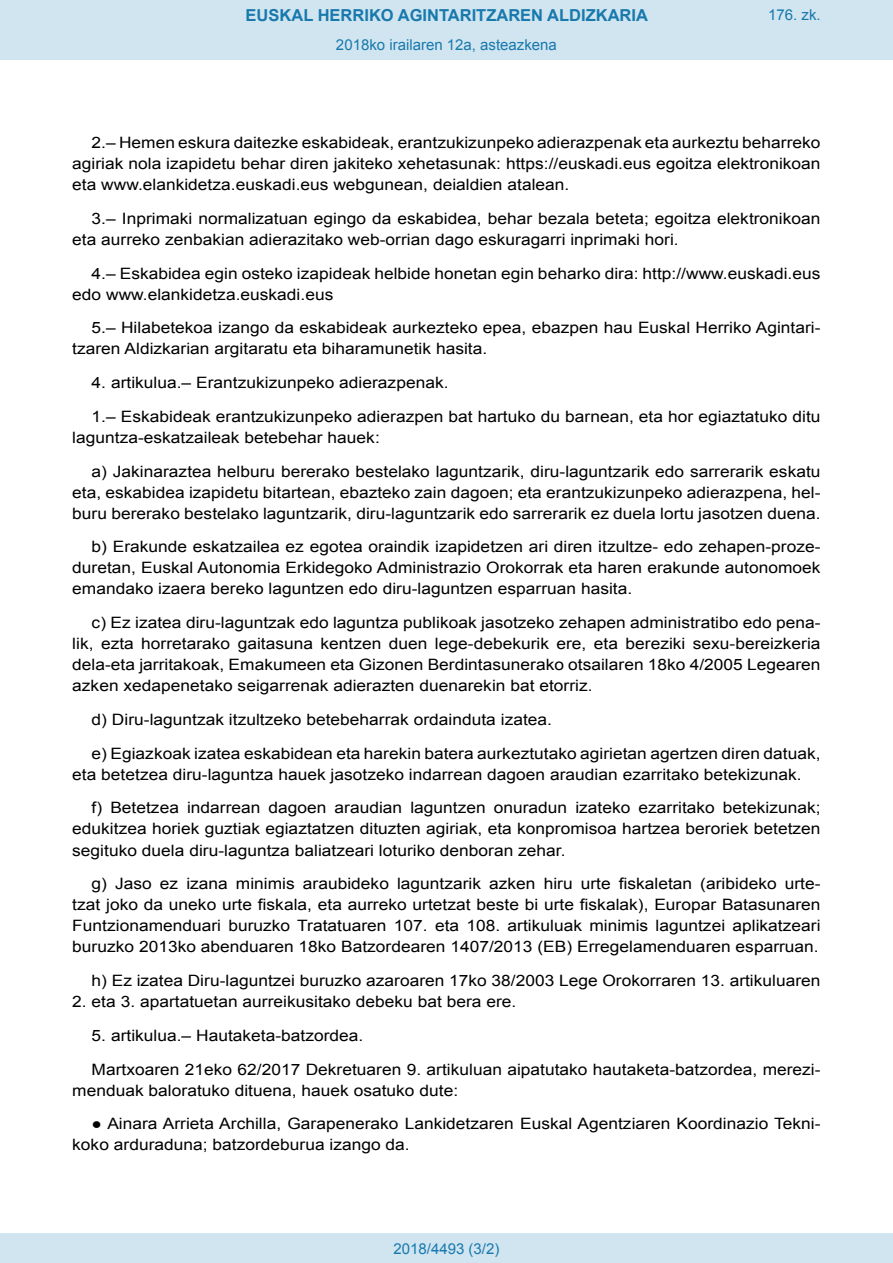
<style>
.page{position:relative;width:893px;height:1263px;background:#fff}
.page>*{position:absolute;margin:0;border:0;box-sizing:border-box;transform-origin:0 0}
.t1{font:700 16.5px "Arial";color:#1879ad}
.BOPVDetalle{font:15.6px/21px "Arial";color:#000;scale:1.11 1}
.Paginacion_Centro{font:15px "Arial";color:#1879ad}
</style>
<div class="page">
<div style="left:0;top:0;width:893px;height:60px;background:#d0e5f0"></div>
<div style="left:0;top:1233px;width:893px;height:30px;background:#d0e5f0"></div>
<p class="t1" style="left:246px;top:4px;width:404px">EUSKAL HERRIKO AGINTARITZAREN ALDIZKARIA</p>
<p class="Paginacion_Centro" style="left:336px;top:35px;width:222px">2018ko irailaren 12a, asteazkena</p>
<p class="Paginacion_Centro" style="left:768px;top:5px;width:54px">176. zk.</p>
<p class="BOPVDetalle" style="left:72px;top:132px;width:676px;text-align:justify;text-indent:19px">2.– Hemen eskura daitezke eskabideak, erantzukizunpeko adierazpenak eta aurkeztu beharreko agiriak nola izapidetu behar diren jakiteko xehetasunak: https://euskadi.eus egoitza elektronikoan eta www.elankidetza.euskadi.eus webgunean, deialdien atalean.</p>
<p class="BOPVDetalle" style="left:72px;top:208px;width:676px;text-indent:19px">3.– Inprimaki normalizatuan egingo da eskabidea, behar bezala beteta; egoitza elektronikoan eta aurreko zenbakian adierazitako web-orrian dago eskuragarri inprimaki hori.</p>
<p class="BOPVDetalle" style="left:72px;top:263px;width:676px;text-indent:19px">4.– Eskabidea egin osteko izapideak helbide honetan egin beharko dira: http://www.euskadi.eus edo www.elankidetza.euskadi.eus</p>
<p class="BOPVDetalle" style="left:72px;top:318px;width:676px;text-indent:19px">5.– Hilabetekoa izango da eskabideak aurkezteko epea, ebazpen hau Euskal Herriko Agintari&shy;tzaren Aldizkarian argitaratu eta biharamunetik hasita.</p>
<p class="BOPVDetalle" style="left:92px;top:372px;width:323px">4. artikulua.– Erantzukizunpeko adierazpenak.</p>
<p class="BOPVDetalle" style="left:72px;top:406px;width:676px;text-indent:19px">1.– Eskabideak erantzukizunpeko adierazpen bat hartuko du barnean, eta hor egiaztatuko ditu laguntza-eskatzaileak betebehar hauek:</p>
<p class="BOPVDetalle" style="left:72px;top:461px;width:676px;text-align:justify;text-indent:19px">a) Jakinaraztea helburu bererako bestelako laguntzarik, diru-laguntzarik edo sarrerarik eskatu eta, eskabidea izapidetu bitartean, ebazteko zain dagoen; eta erantzukizunpeko adierazpena, hel&shy;buru bererako bestelako laguntzarik, diru-laguntzarik edo sarrerarik ez duela lortu jasotzen duena.</p>
<p class="BOPVDetalle" style="left:72px;top:537px;width:676px;text-align:justify;text-indent:19px">b) Erakunde eskatzailea ez egotea oraindik izapidetzen ari diren itzultze- edo zehapen-proze&shy;duretan, Euskal Autonomia Erkidegoko Administrazio Orokorrak eta haren erakunde autonomoek emandako izaera bereko laguntzen edo diru-laguntzen esparruan hasita.</p>
<p class="BOPVDetalle" style="left:72px;top:612px;width:676px;text-align:justify;text-indent:19px">c) Ez izatea diru-laguntzak edo laguntza publikoak jasotzeko zehapen administratibo edo pena&shy;lik, ezta horretarako gaitasuna kentzen duen lege-debekurik ere, eta bereziki sexu-bereizkeria dela-eta jarritakoak, Emakumeen eta Gizonen Berdintasunerako otsailaren 18ko 4/2005 Legearen azken xedapenetako seigarrenak adierazten duenarekin bat etorriz.</p>
<p class="BOPVDetalle" style="left:92px;top:709px;width:416px">d) Diru-laguntzak itzultzeko betebeharrak ordainduta izatea.</p>
<p class="BOPVDetalle" style="left:72px;top:743px;width:676px;text-indent:19px">e) Egiazkoak izatea eskabidean eta harekin batera aurkeztutako agirietan agertzen diren datuak, eta betetzea diru-laguntza hauek jasotzeko indarrean dagoen araudian ezarritako betekizunak.</p>
<p class="BOPVDetalle" style="left:72px;top:798px;width:676px;text-align:justify;text-indent:19px">f) Betetzea indarrean dagoen araudian laguntzen onuradun izateko ezarritako betekizunak; edukitzea horiek guztiak egiaztatzen dituzten agiriak, eta konpromisoa hartzea beroriek betetzen segituko duela diru-laguntza baliatzeari loturiko denboran zehar.</p>
<p class="BOPVDetalle" style="left:72px;top:873px;width:676px;text-align:justify;text-indent:19px">g) Jaso ez izana minimis araubideko laguntzarik azken hiru urte fiskaletan (aribideko urte&shy;tzat joko da uneko urte fiskala, eta aurreko urtetzat beste bi urte fiskalak), Europar Batasunaren Funtzionamenduari buruzko Tratatuaren 107. eta 108. artikuluak minimis laguntzei aplikatzeari buruzko 2013ko abenduaren 18ko Batzordearen 1407/2013 (EB) Erregelamenduaren esparruan.</p>
<p class="BOPVDetalle" style="left:92px;top:970px;width:658px">h) Ez izatea Diru-laguntzei buruzko azaroaren 17ko 38/2003 Lege Orokorraren 13. artikuluaren</p>
<p class="BOPVDetalle" style="left:72px;top:991px;width:402px">2. eta 3. apartatuetan aurreikusitako debeku bat bera ere.</p>
<p class="BOPVDetalle" style="left:92px;top:1025px;width:246px">5. artikulua.– Hautaketa-batzordea.</p>
<p class="BOPVDetalle" style="left:72px;top:1059px;width:676px;text-indent:19px">Martxoaren 21eko 62/2017 Dekretuaren 9. artikuluan aipatutako hautaketa-batzordea, merezi&shy;menduak baloratuko dituena, hauek osatuko dute:</p>
<p class="BOPVDetalle" style="left:72px;top:1113px;width:676px;text-indent:19px">● Ainara Arrieta Archilla, Garapenerako Lankidetzaren Euskal Agentziaren Koordinazio Tekni&shy;koko arduraduna; batzordeburua izango da.</p>
<p class="Paginacion_Centro" style="left:393px;top:1238px;width:107px">2018/4493 (3/2)</p>
</div>
